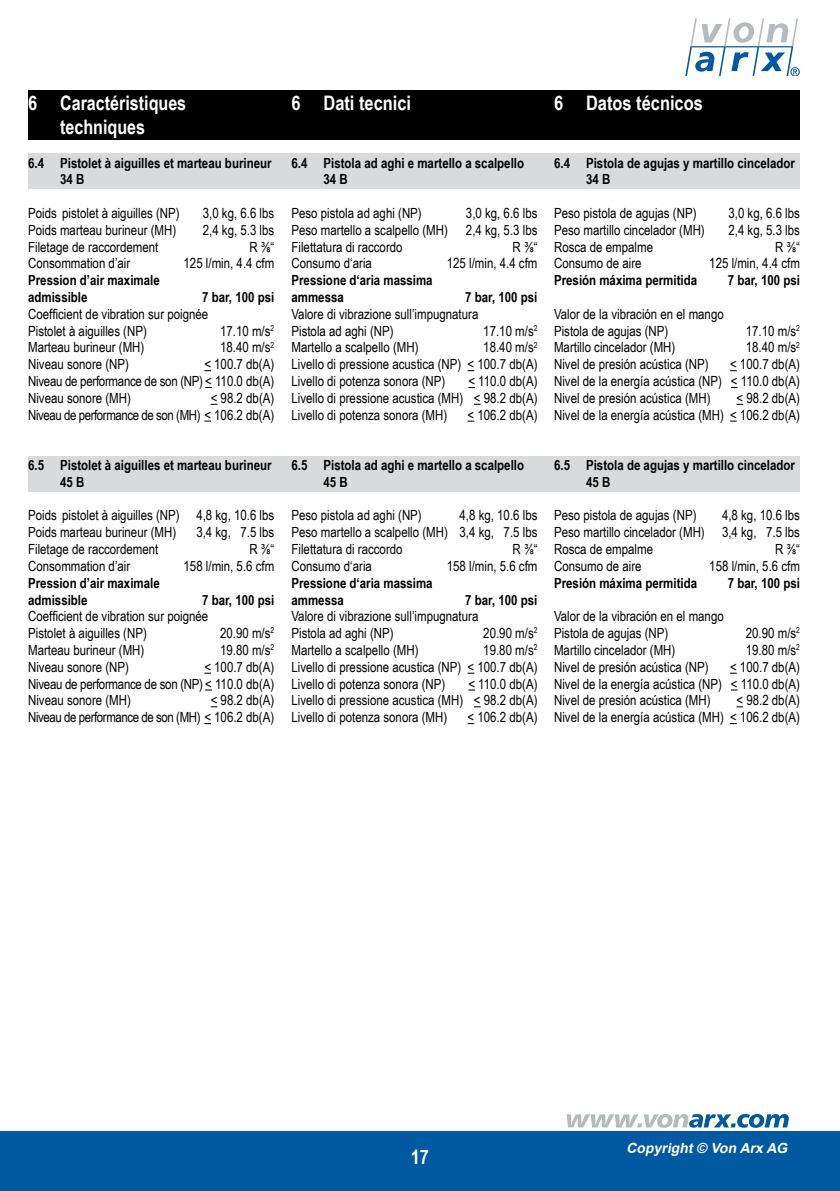
<style>
.page{position:relative;width:840px;height:1191px;background:#fff}
.page>*{position:absolute;margin:0;border:0;box-sizing:border-box;transform-origin:0 0}
.t1{font:700 20px/24px "Arial Narrow";color:#fff;text-align:center}
.t2{font:14px/16.8px "Arial Narrow";color:#000;text-align:justify}
.t3{font:700 14px/16.8px "Arial Narrow";color:#000}
.t4{font:14px/16.8px "Arial Narrow";letter-spacing:-.03em;color:#000;text-align:right}
.t5{font:italic 700 14px "Arial";color:#fff}
</style>
<div class="page">
<svg style="left:685px;top:18px;width:114px;height:58px"></svg>
<div style="left:0;top:1131px;width:839px;height:60px;background:#0059a1"></div>
<svg style="left:566px;top:1114px;width:222px;height:13px"></svg>
<div style="left:28px;top:91px;width:771px;height:49px;background:#000"></div>
<div style="left:28px;top:456px;width:771px;height:36px;background:#d9dadb"></div>
<div style="left:28px;top:153px;width:771px;height:36px;background:#d9dadb"></div>
<h1 class="t1" style="left:28px;top:90px;width:159px">6 Caractéristiques techniques</h1>
<p class="t3" style="left:60px;top:153px;width:213px;text-indent:-32px">6.4 Pistolet à aiguilles et marteau burineur<br>34 B</p>
<p class="t2" style="left:28px;top:204px;width:153px">Poids pistolet à aiguilles (NP)</p>
<p class="t2" style="left:203px;top:204px;width:73px">3,0 kg, 6.6 lbs</p>
<p class="t2" style="left:28px;top:221px;width:150px">Poids marteau burineur (MH)</p>
<p class="t2" style="left:203px;top:221px;width:73px">2,4 kg, 5.3 lbs</p>
<p class="t2" style="left:28px;top:238px;width:132px">Filetage de raccordement</p>
<p class="t2" style="left:249px;top:238px;width:26px">R ⅜“</p>
<p class="t2" style="left:28px;top:254px;width:104px">Consommation d’air</p>
<p class="t2" style="left:183px;top:254px;width:92px">125 l/min, 4.4 cfm</p>
<p class="t3" style="left:28px;top:271px;width:133px">Pression d’air maximale admissible</p>
<p class="t3" style="left:202px;top:288px;width:74px">7 bar, 100 psi</p>
<p class="t2" style="left:28px;top:305px;width:181px">Coefficient de vibration sur poignée<br>Pistolet à aiguilles (NP)</p>
<p class="t2" style="left:220px;top:322px;width:56px">17.10 m/s<sup>2</sup></p>
<p class="t2" style="left:28px;top:338px;width:118px">Marteau burineur (MH)</p>
<p class="t2" style="left:220px;top:338px;width:56px">18.40 m/s<sup>2</sup></p>
<p class="t2" style="left:28px;top:355px;width:102px">Niveau sonore (NP)</p>
<p class="t2" style="left:28px;top:355px;width:247px;text-indent:176px">&lt; 100.7 db(A)<br>Niveau de performance de son (NP) &lt; 110.0 db(A)<br>Niveau sonore (MH)</p>
<p class="t4" style="left:28px;top:389px;width:247px">&lt; 98.2 db(A)<br>Niveau de performance de son (MH) &lt; 106.2 db(A)</p>
<p class="t3" style="left:60px;top:456px;width:213px;text-indent:-32px">6.5 Pistolet à aiguilles et marteau burineur<br>45 B</p>
<p class="t2" style="left:28px;top:506px;width:247px">Poids pistolet à aiguilles (NP) 4,8 kg, 10.6 lbs<br>Poids marteau burineur (MH)</p>
<p class="t2" style="left:196px;top:523px;width:79px">3,4 kg, 7.5 lbs</p>
<p class="t2" style="left:28px;top:540px;width:132px">Filetage de raccordement</p>
<p class="t2" style="left:249px;top:540px;width:26px">R ⅜“</p>
<p class="t2" style="left:28px;top:557px;width:104px">Consommation d’air</p>
<p class="t2" style="left:183px;top:557px;width:92px">158 l/min, 5.6 cfm</p>
<p class="t3" style="left:28px;top:573px;width:133px">Pression d’air maximale admissible</p>
<p class="t3" style="left:202px;top:590px;width:74px">7 bar, 100 psi</p>
<p class="t2" style="left:28px;top:607px;width:181px">Coefficient de vibration sur poignée<br>Pistolet à aiguilles (NP)</p>
<p class="t2" style="left:220px;top:624px;width:56px">20.90 m/s<sup>2</sup></p>
<p class="t2" style="left:28px;top:641px;width:118px">Marteau burineur (MH)</p>
<p class="t2" style="left:220px;top:641px;width:56px">19.80 m/s<sup>2</sup></p>
<p class="t2" style="left:28px;top:658px;width:102px">Niveau sonore (NP)</p>
<p class="t2" style="left:28px;top:658px;width:247px;text-indent:176px">&lt; 100.7 db(A)<br>Niveau de performance de son (NP) &lt; 110.0 db(A)<br>Niveau sonore (MH)</p>
<p class="t4" style="left:28px;top:691px;width:247px">&lt; 98.2 db(A)<br>Niveau de performance de son (MH) &lt; 106.2 db(A)</p>
<h1 class="t1" style="left:291px;top:90px;width:121px">6 Dati tecnici</h1>
<h1 class="t1" style="left:553px;top:90px;width:150px">6 Datos técnicos</h1>
<p class="t3" style="left:323px;top:153px;width:202px;text-indent:-32px">6.4 Pistola ad aghi e martello a scalpello<br>34 B</p>
<p class="t2" style="left:291px;top:204px;width:132px">Peso pistola ad aghi (NP)</p>
<p class="t2" style="left:465px;top:204px;width:73px">3,0 kg, 6.6 lbs</p>
<p class="t2" style="left:291px;top:221px;width:158px">Peso martello a scalpello (MH)</p>
<p class="t2" style="left:465px;top:221px;width:73px">2,4 kg, 5.3 lbs</p>
<p class="t2" style="left:291px;top:238px;width:113px">Filettatura di raccordo</p>
<p class="t2" style="left:512px;top:238px;width:26px">R ⅜“</p>
<p class="t2" style="left:291px;top:254px;width:82px">Consumo d‘aria</p>
<p class="t2" style="left:446px;top:254px;width:92px">125 l/min, 4.4 cfm</p>
<p class="t3" style="left:291px;top:271px;width:143px">Pressione d‘aria massima ammessa</p>
<p class="t3" style="left:465px;top:288px;width:74px">7 bar, 100 psi</p>
<p class="t2" style="left:291px;top:305px;width:188px">Valore di vibrazione sull’impugnatura<br>Pistola ad aghi (NP)</p>
<p class="t2" style="left:483px;top:322px;width:56px">17.10 m/s<sup>2</sup></p>
<p class="t2" style="left:291px;top:338px;width:247px;text-indent:192px">18.40 m/s<sup>2<br></sup>Livello di pressione acustica (NP) &lt; 100.7 db(A)<br>Livello di potenza sonora (NP)</p>
<p class="t2" style="left:291px;top:338px;width:128px">Martello a scalpello (MH)</p>
<p class="t2" style="left:291px;top:372px;width:247px;text-indent:177px">&lt; 110.0 db(A)<br>Livello di pressione acustica (MH) &lt; 98.2 db(A)<br>Livello di potenza sonora (MH)</p>
<p class="t2" style="left:467px;top:406px;width:71px">&lt; 106.2 db(A)</p>
<p class="t3" style="left:323px;top:456px;width:202px;text-indent:-32px">6.5 Pistola ad aghi e martello a scalpello<br>45 B</p>
<p class="t2" style="left:291px;top:506px;width:132px">Peso pistola ad aghi (NP)</p>
<p class="t2" style="left:291px;top:506px;width:247px;text-indent:168px">4,8 kg, 10.6 lbs Peso martello a scalpello (MH) 3,4 kg, 7.5 lbs Filettatura di raccordo</p>
<p class="t2" style="left:512px;top:540px;width:26px">R ⅜“</p>
<p class="t2" style="left:291px;top:557px;width:82px">Consumo d‘aria</p>
<p class="t2" style="left:446px;top:557px;width:92px">158 l/min, 5.6 cfm</p>
<p class="t3" style="left:291px;top:573px;width:143px">Pressione d‘aria massima ammessa</p>
<p class="t3" style="left:465px;top:590px;width:74px">7 bar, 100 psi</p>
<p class="t2" style="left:291px;top:607px;width:188px">Valore di vibrazione sull’impugnatura<br>Pistola ad aghi (NP)</p>
<p class="t2" style="left:483px;top:624px;width:56px">20.90 m/s<sup>2</sup></p>
<p class="t2" style="left:291px;top:641px;width:247px;text-indent:192px">19.80 m/s<sup>2<br></sup>Livello di pressione acustica (NP) &lt; 100.7 db(A)<br>Livello di potenza sonora (NP)</p>
<p class="t2" style="left:291px;top:641px;width:128px">Martello a scalpello (MH)</p>
<p class="t2" style="left:291px;top:674px;width:247px;text-indent:177px">&lt; 110.0 db(A)<br>Livello di pressione acustica (MH) &lt; 98.2 db(A)<br>Livello di potenza sonora (MH)</p>
<p class="t2" style="left:467px;top:708px;width:71px">&lt; 106.2 db(A)</p>
<p class="t3" style="left:585px;top:153px;width:210px;text-indent:-32px">6.4 Pistola de agujas y martillo cincelador<br>34 B</p>
<p class="t2" style="left:553px;top:204px;width:144px">Peso pistola de agujas (NP)</p>
<p class="t2" style="left:728px;top:204px;width:73px">3,0 kg, 6.6 lbs</p>
<p class="t2" style="left:553px;top:221px;width:152px">Peso martillo cincelador (MH)</p>
<p class="t2" style="left:728px;top:221px;width:73px">2,4 kg, 5.3 lbs</p>
<p class="t2" style="left:553px;top:238px;width:100px">Rosca de empalme</p>
<p class="t2" style="left:774px;top:238px;width:26px">R ⅜“</p>
<p class="t2" style="left:553px;top:254px;width:89px">Consumo de aire</p>
<p class="t2" style="left:709px;top:254px;width:92px">125 l/min, 4.4 cfm</p>
<p class="t3" style="left:553px;top:271px;width:144px">Presión máxima permitida</p>
<p class="t3" style="left:727px;top:271px;width:74px">7 bar, 100 psi</p>
<p class="t2" style="left:553px;top:305px;width:171px">Valor de la vibración en el mango<br>Pistola de agujas (NP)</p>
<p class="t2" style="left:745px;top:322px;width:56px">17.10 m/s<sup>2</sup></p>
<p class="t2" style="left:553px;top:338px;width:123px">Martillo cincelador (MH)</p>
<p class="t2" style="left:745px;top:338px;width:56px">18.40 m/s<sup>2</sup></p>
<p class="t2" style="left:553px;top:355px;width:156px">Nivel de presión acústica (NP)</p>
<p class="t2" style="left:553px;top:355px;width:247px;text-indent:176px">&lt; 100.7 db(A)<br>Nivel de la energía acústica (NP) &lt; 110.0 db(A)<br>Nivel de presión acústica (MH)</p>
<p class="t2" style="left:553px;top:389px;width:247px;text-align:right">&lt; 98.2 db(A)<br>Nivel de la energía acústica (MH) &lt; 106.2 db(A)</p>
<p class="t3" style="left:585px;top:456px;width:210px;text-indent:-32px">6.5 Pistola de agujas y martillo cincelador<br>45 B</p>
<p class="t2" style="left:553px;top:506px;width:144px">Peso pistola de agujas (NP)</p>
<p class="t2" style="left:553px;top:506px;width:247px;text-indent:168px">4,8 kg, 10.6 lbs Peso martillo cincelador (MH) 3,4 kg, 7.5 lbs Rosca de empalme</p>
<p class="t2" style="left:774px;top:540px;width:26px">R ⅜“</p>
<p class="t2" style="left:553px;top:557px;width:89px">Consumo de aire</p>
<p class="t2" style="left:709px;top:557px;width:92px">158 l/min, 5.6 cfm</p>
<p class="t3" style="left:553px;top:573px;width:144px">Presión máxima permitida</p>
<p class="t3" style="left:727px;top:573px;width:74px">7 bar, 100 psi</p>
<p class="t2" style="left:553px;top:607px;width:171px">Valor de la vibración en el mango<br>Pistola de agujas (NP)</p>
<p class="t2" style="left:745px;top:624px;width:56px">20.90 m/s<sup>2</sup></p>
<p class="t2" style="left:553px;top:641px;width:123px">Martillo cincelador (MH)</p>
<p class="t2" style="left:745px;top:641px;width:56px">19.80 m/s<sup>2</sup></p>
<p class="t2" style="left:553px;top:658px;width:156px">Nivel de presión acústica (NP)</p>
<p class="t2" style="left:553px;top:658px;width:247px;text-indent:176px">&lt; 100.7 db(A)<br>Nivel de la energía acústica (NP) &lt; 110.0 db(A)<br>Nivel de presión acústica (MH)</p>
<p class="t2" style="left:553px;top:691px;width:247px;text-align:right">&lt; 98.2 db(A)<br>Nivel de la energía acústica (MH) &lt; 106.2 db(A)</p>
<h1 class="t1" style="left:410px;top:1144px;width:20px">17</h1>
<p class="t5" style="left:626px;top:1138px;width:166px">Copyright© Von Arx AG</p>
</div>
